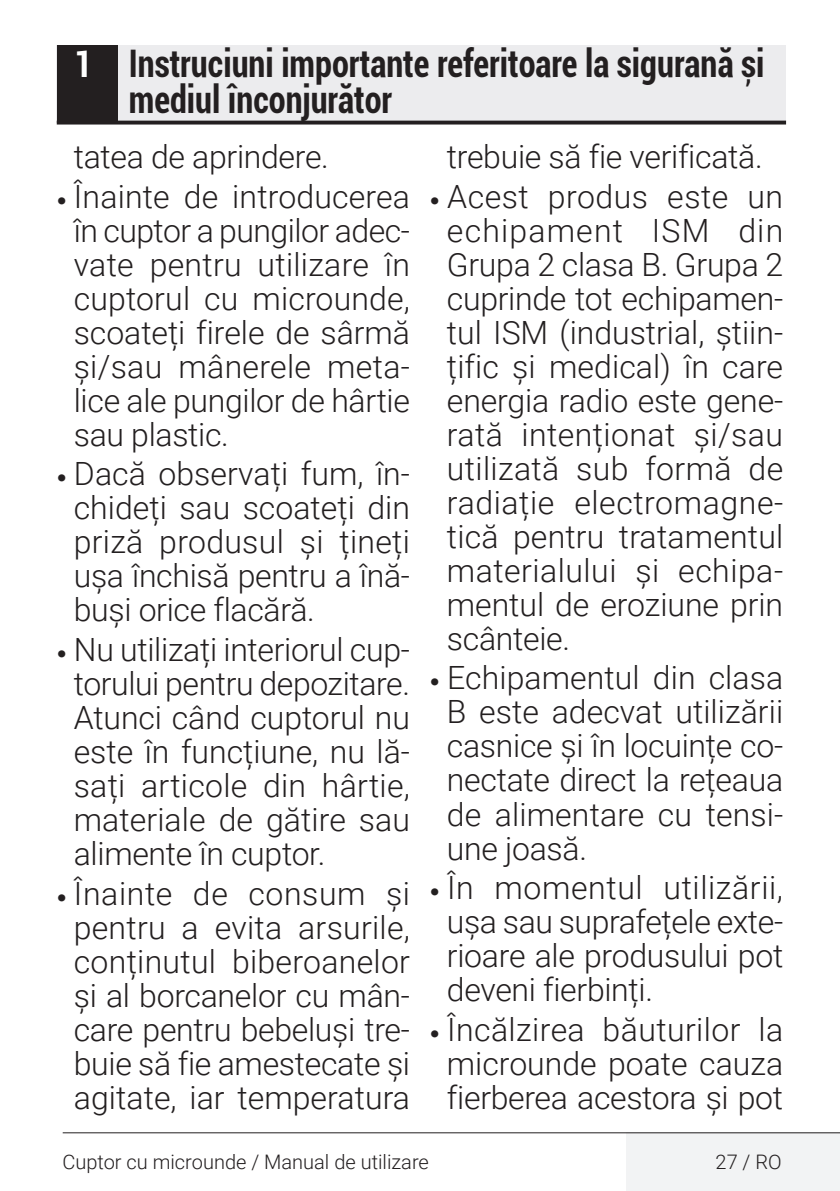
<style>
.page{position:relative;width:840px;height:1191px;background:#fff}
.page>*{position:absolute;margin:0;border:0;box-sizing:border-box;transform-origin:0 0}
.Unite_Baslik_Guvenli{font:700 condensed 38px/36px "Roboto";color:#231f20;scale:.9 1}
.t1{font:300 32px/34px "Roboto";letter-spacing:-.01em;color:#231f20;text-align:justify}
.t2{font:300 20px "Roboto";color:#231f20}
.s1{font-size:36px;color:#fff}
.s2{font-family:"Helvetica Neue LT Pro";font-weight:700;font-stretch:condensed;font-size:20px}
</style>
<div class="page">
<div style="left:626px;top:1132px;width:213px;height:59px;background:#f2f3f4"></div>
<hr style="left:63px;top:1132px;width:776px;height:1px;background:#231f20">
<div style="left:57px;top:45px;width:728px;height:78px;background:#ececee"></div>
<hr style="left:57px;top:121px;width:728px;height:3px;background:#231f20">
<div style="left:57px;top:45px;width:60px;height:78px;background:#231f20"></div>
<p class="Unite_Baslik_Guvenli" style="left:129px;top:44px;width:707px;text-indent:-55px"><span class="s1">1</span> Instrucțiuni importante referitoare la siguranță și mediul înconjurător</p>
<p class="t1" style="left:74px;top:138px;width:256px">tatea de aprindere.</p>
<p class="t1" style="left:74px;top:178px;width:337px;text-indent:-17px"><span class="s2">•</span> Înainte de introducerea în cuptor a pungilor adec&shy;vate pentru utilizare în cuptorul cu microunde, scoateți firele de sârmă și/sau mânerele meta&shy;lice ale pungilor de hârtie sau plastic.</p>
<p class="t1" style="left:74px;top:456px;width:337px;text-indent:-17px"><span class="s2">•</span> Dacă observați fum, în&shy;chideți sau scoateți din priză produsul și țineți ușa închisă pentru a înă&shy;buși orice flacără.</p>
<p class="t1" style="left:74px;top:631px;width:337px;text-indent:-17px"><span class="s2">•</span> Nu utilizați interiorul cup&shy;torului pentru depozitare.<br>Atunci când cuptorul nu este în funcțiune, nu lă&shy;sați articole din hârtie, materiale de gătire sau alimente în cuptor.</p>
<p class="t1" style="left:57px;top:875px;width:354px;text-align:center"><span class="s2">•</span> Înainte de consum și pentru a evita arsurile, conținutul biberoanelor și al borcanelor cu mân&shy;care pentru bebeluși tre&shy;buie să fie amestecate și agitate, iar temperatura</p>
<p class="t1" style="left:446px;top:138px;width:317px">trebuie să fie verificată.</p>
<p class="t1" style="left:446px;top:178px;width:337px;text-indent:-17px"><span class="s2">•</span> Acest produs este un echipament ISM din Grupa 2 clasa B. Grupa 2 cuprinde tot echipamen&shy;tul ISM (industrial, știin&shy;țific și medical) în care energia radio este gene&shy;rată intenționat și/sau utilizată sub formă de radiație electromagne&shy;tică pentru tratamentul materialului și echipa&shy;mentul de eroziune prin scânteie.</p>
<p class="t1" style="left:446px;top:660px;width:337px;text-indent:-17px"><span class="s2">•</span> Echipamentul din clasa B este adecvat utilizării casnice și în locuințe co&shy;nectate direct la rețeaua de alimentare cu tensi&shy;une joasă.</p>
<p class="t1" style="left:446px;top:869px;width:337px;text-indent:-17px"><span class="s2">•</span> În momentul utilizării, ușa sau suprafețele exte&shy;rioare ale produsului pot deveni fierbinți.</p>
<p class="t1" style="left:429px;top:1011px;width:354px;text-align:center"><span class="s2">•</span> Încălzirea băuturilor la microunde poate cauza fierberea acestora și pot</p>
<p class="t2" style="left:62px;top:1148px;width:368px">Cuptor cu microunde / Manual de utilizare</p>
<p class="t2" style="left:715px;top:1148px;width:68px">27 / RO</p>
</div>
